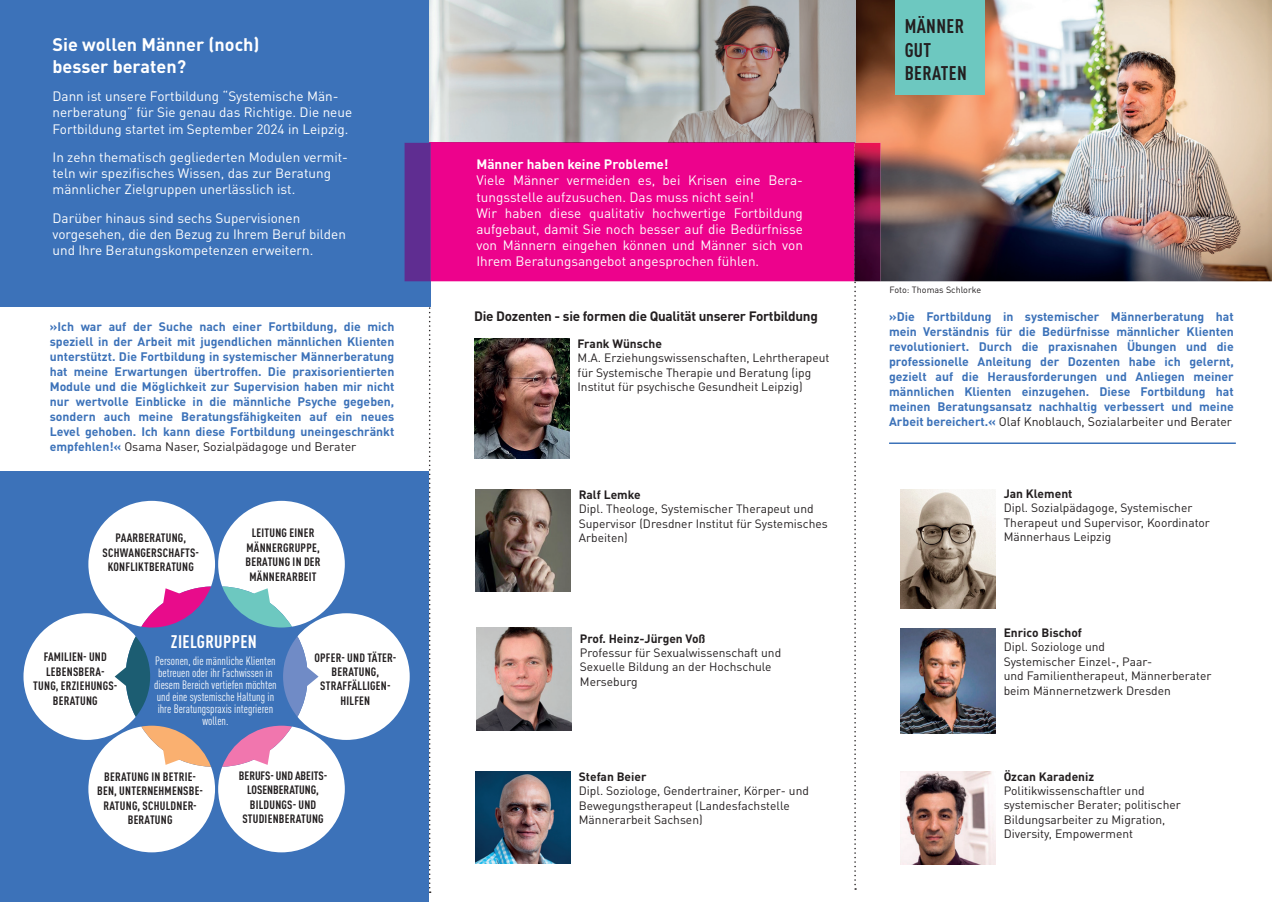
<style>
.page{position:relative;width:1272px;height:902px;background:#fff}
.page>*{position:absolute;margin:0;border:0;box-sizing:border-box;transform-origin:0 0}
.t1{font:700 condensed 19.5px/23.4px "DIN Pro";letter-spacing:.02em;color:#231f20}
.t2{font:700 18px/21.6px "DIN Pro";color:#fff}
.t3{font:700 condensed 18px "DIN Pro";letter-spacing:.02em;color:#fff}
.t4{font:13.5px/16.2px "DIN Pro";color:#fff}
.t5{font:700 13.5px "DIN Pro";letter-spacing:-.02em;color:#231f20}
.t6{font:700 13.5px "DIN Pro";color:#fff}
.t7{font:700 12.3px/15px "DIN Pro";color:#3c72b9;text-align:justify}
.t8{font:12px/14.4px "DIN Pro";color:#231f20}
.t9{font:700 condensed 12px/14.4px "DIN Pro";letter-spacing:.02em;color:#231f20;text-align:center}
.t10{font:condensed 12px/12px "DIN Pro";color:#fff;text-align:center}
.t11{font:700 12px "DIN Pro";color:#231f20}
.t12{font:700 condensed 12px/14.4px "DIN Pro";color:#231f20;text-align:center}
.t13{font:9px "DIN Pro";color:#231f20}
.s1{font-weight:400;color:#231f20}
</style>
<div class="page">
<svg style="left:854px;top:281px;width:2px;height:608px"></svg>
<img style="left:855px;top:0;width:416px;height:281px">
<div style="left:895px;top:0;width:90px;height:94px;background:#6dc8c0"></div>
<div style="left:0;top:0;width:430px;height:306px;background:#3c72b9"></div>
<img style="left:474px;top:338px;width:95px;height:120px">
<img style="left:475px;top:489px;width:95px;height:102px">
<img style="left:900px;top:489px;width:95px;height:120px">
<img style="left:476px;top:627px;width:95px;height:103px">
<img style="left:900px;top:628px;width:95px;height:105px">
<img style="left:475px;top:771px;width:95px;height:92px">
<img style="left:900px;top:771px;width:95px;height:93px">
<hr style="left:889px;top:442px;width:346px;height:2px;background:#3c72b9">
<img style="left:429px;top:0;width:426px;height:143px">
<div style="left:430px;top:144px;width:424px;height:137px;background:#ed028c"></div>
<img style="left:854px;top:143px;width:26px;height:138px">
<img style="left:429px;top:143px;width:426px;height:1px">
<div style="left:0;top:471px;width:429px;height:430px;background:#3c72b9"></div>
<svg style="left:23px;top:33px;width:407px;height:859px"></svg>
<div style="left:139px;top:513px;width:28px;height:29px;background:#fff;border-radius:50%"></div>
<div style="left:268px;top:513px;width:28px;height:29px;background:#fff;border-radius:50%"></div>
<div style="left:343px;top:634px;width:28px;height:29px;background:#fff;border-radius:50%"></div>
<div style="left:266px;top:812px;width:29px;height:29px;background:#fff;border-radius:50%"></div>
<div style="left:136px;top:809px;width:29px;height:28px;background:#fff;border-radius:50%"></div>
<div style="left:67px;top:636px;width:28px;height:29px;background:#fff;border-radius:50%"></div>
<h2 class="t2" style="left:53px;top:32px;width:209px">Sie wollen Männer (noch) besser beraten?</h2>
<p class="t4" style="left:53px;top:87px;width:301px">Dann ist unsere Fortbildung “Systemische Män&shy;nerberatung” für Sie genau das Richtige. Die neue<br>Fortbildung startet im September 2024 in Leipzig.</p>
<p class="t4" style="left:53px;top:147px;width:297px">In zehn thematisch gegliederten Modulen vermit&shy;teln wir spezifisches Wissen, das zur Beratung männlicher Zielgruppen unerlässlich ist.</p>
<p class="t4" style="left:53px;top:208px;width:295px">Darüber hinaus sind sechs Supervisionen vorgesehen, die den Bezug zu Ihrem Beruf bilden und Ihre Beratungskompetenzen erweitern.</p>
<p class="t6" style="left:476px;top:153px;width:194px">Männer haben keine Probleme!</p>
<p class="t4" style="left:476px;top:171px;width:328px">Viele Männer vermeiden es, bei Krisen eine Bera&shy;tungsstelle aufzusuchen. Das muss nicht sein!<br>Wir haben diese qualitativ hochwertige Fortbildung aufgebaut, damit Sie noch besser auf die Bedürfnisse von Männern eingehen können und Männer sich von Ihrem Beratungsangebot angesprochen fühlen.</p>
<h1 class="t1" style="left:904px;top:13px;width:64px">MÄNNER<br>GUT<br>BERATEN</h1>
<p class="t13" style="left:889px;top:283px;width:93px">Foto: Thomas Schlorke</p>
<p class="t5" style="left:474px;top:305px;width:345px">Die Dozenten - sie formen die Qualität unserer Fortbildung</p>
<p class="t7" style="left:50px;top:317px;width:346px">»Ich war auf der Suche nach einer Fortbildung, die mich speziell in der Arbeit mit jugendlichen männlichen Klienten unterstützt. Die Fortbildung in systemischer Männerberatung hat meine Erwartungen übertroffen. Die praxisorientierten Module und die Möglichkeit zur Supervision haben mir nicht nur wertvolle Einblicke in die männliche Psyche gegeben, sondern auch meine Beratungsfähigkeiten auf ein neues Level gehoben. Ich kann diese Fortbildung uneingeschränkt empfehlen!« <span class="s1">Osama Naser, Sozialpädagoge und Berater</span></p>
<p class="t7" style="left:889px;top:307px;width:346px">»Die Fortbildung in systemischer Männerberatung hat mein Verständnis für die Bedürfnisse männlicher Klienten revolutioniert. Durch die praxisnahen Übungen und die professionelle Anleitung der Dozenten habe ich gelernt, gezielt auf die Herausforderungen und Anliegen meiner männlichen Klienten einzugehen. Diese Fortbildung hat meinen Beratungsansatz nachhaltig verbessert und meine Arbeit bereichert.« <span class="s1">Olaf Knoblauch, Sozialarbeiter und Berater</span></p>
<p class="t11" style="left:577px;top:333px;width:86px">Frank Wünsche</p>
<p class="t8" style="left:577px;top:349px;width:253px">M.A. Erziehungswissenschaften, Lehrtherapeut für Systemische Therapie und Beratung (ipg<br>Institut für psychische Gesundheit Leipzig)</p>
<p class="t9" style="left:103px;top:530px;width:98px">PAARBERATUNG,<br>SCHWANGERSCHAFTS-<br>KONFLIKTBERATUNG</p>
<p class="t9" style="left:245px;top:525px;width:77px">LEITUNG EINER<br>MÄNNERGRUPPE,<br>BERATUNG IN DER<br>MÄNNERARBEIT</p>
<p class="t9" style="left:33px;top:648px;width:86px">FAMILIEN- UND<br>LEBENSBERA-<br>TUNG, ERZIEHUNGS-<br>BERATUNG</p>
<h2 class="t3" style="left:171px;top:627px;width:87px">ZIELGRUPPEN</h2>
<p class="t10" style="left:154px;top:653px;width:124px">Personen, die männliche Klienten betreuen oder ihr Fachwissen in diesem Bereich vertiefen möchten und eine systemische Haltung in ihre Beratungspraxis integrieren wollen.</p>
<p class="t9" style="left:314px;top:649px;width:83px">OPFER- UND TÄTER-<br>BERATUNG,<br>STRAFFÄLLIGEN-<br>HILFEN</p>
<p class="t9" style="left:97px;top:768px;width:107px">BERATUNG IN BETRIE-<br>BEN, UNTERNEHMENSBE-<br>RATUNG, SCHULDNER-<br>BERATUNG</p>
<p class="t12" style="left:239px;top:767px;width:90px">BERUFS- UND ABEITS-<br>LOSENBERATUNG,<br>BILDUNGS- UND<br>STUDIENBERATUNG</p>
<p class="t11" style="left:579px;top:484px;width:63px">Ralf Lemke</p>
<p class="t8" style="left:579px;top:500px;width:250px">Dipl. Theologe, Systemischer Therapeut und<br>Supervisor (Dresdner Institut für Systemisches<br>Arbeiten)</p>
<p class="t11" style="left:580px;top:628px;width:127px">Prof. Heinz-Jürgen Voß</p>
<p class="t8" style="left:580px;top:644px;width:203px">Professur für Sexualwissenschaft und<br>Sexuelle Bildung an der Hochschule<br>Merseburg</p>
<p class="t11" style="left:579px;top:766px;width:69px">Stefan Beier</p>
<p class="t8" style="left:579px;top:782px;width:232px">Dipl. Soziologe, Gendertrainer, Körper- und<br>Bewegungstherapeut (Landesfachstelle<br>Männerarbeit Sachsen)</p>
<p class="t11" style="left:1003px;top:483px;width:70px">Jan Klement</p>
<p class="t8" style="left:1003px;top:499px;width:208px">Dipl. Sozialpädagoge, Systemischer<br>Therapeut und Supervisor, Koordinator<br>Männerhaus Leipzig</p>
<p class="t11" style="left:1003px;top:622px;width:80px">Enrico Bischof</p>
<p class="t8" style="left:1003px;top:638px;width:209px">Dipl. Soziologe und<br>Systemischer Einzel-, Paar-<br>und Familientherapeut, Männerberater beim Männernetzwerk Dresden</p>
<p class="t11" style="left:1003px;top:766px;width:92px">Özcan Karadeniz</p>
<p class="t8" style="left:1003px;top:782px;width:179px">Politikwissenschaftler und systemischer Berater; politischer<br>Bildungsarbeiter zu Migration,<br>Diversity, Empowerment</p>
</div>
